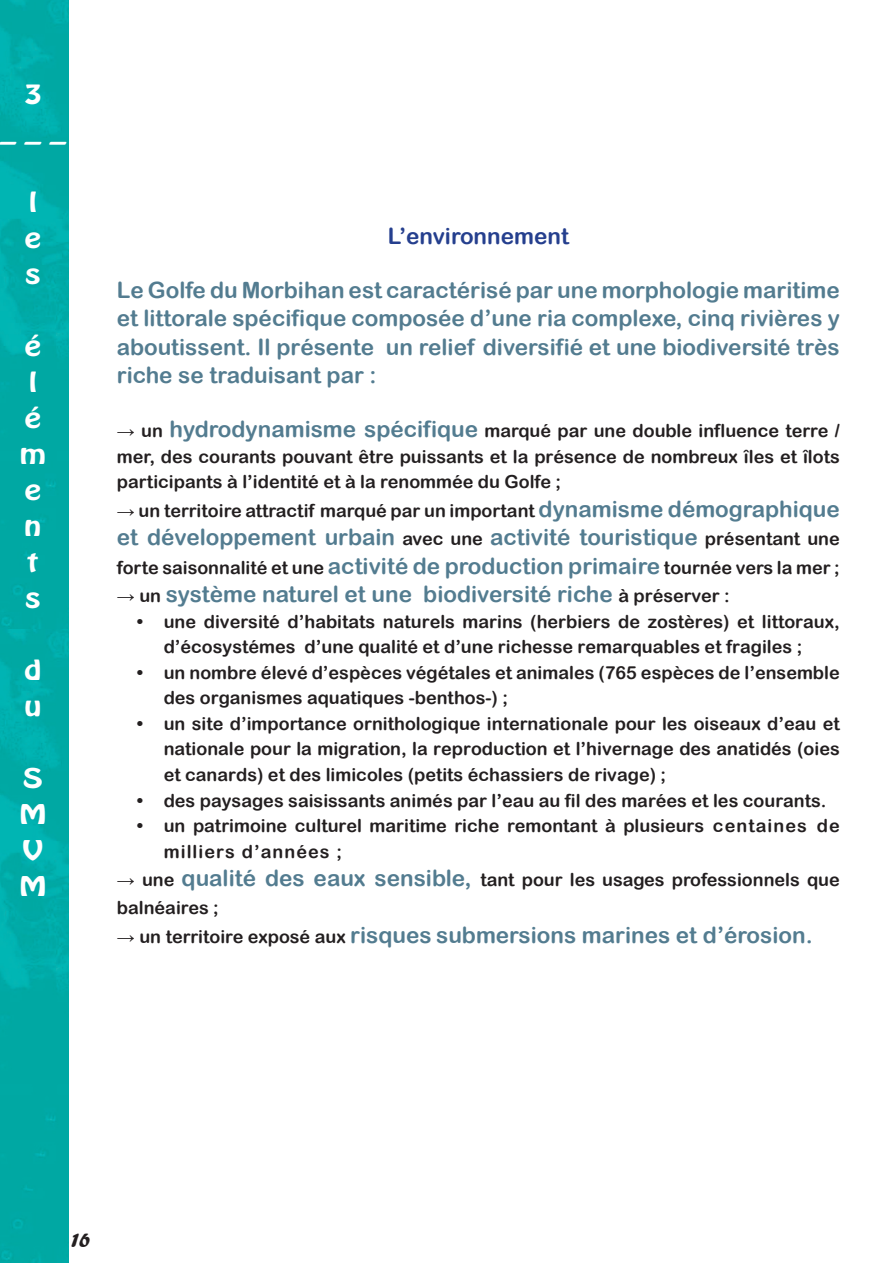
<style>
.page{position:relative;width:893px;height:1263px;background:#fff}
.page>*{position:absolute;margin:0;border:0;box-sizing:border-box;transform-origin:0 0}
.t1{font:24px/36px "Hobo Std";color:#fff;scale:1.3 1}
.t2{font:22.5px/28.5px "Arial Rounded MT Bold";color:#537c90;text-align:justify}
.t3{font:22.5px "Arial Rounded MT Bold";color:#253f8e}
.t4{font:21px "Forte";color:#231f20}
.t5{font:18px/25.5px "Arial Rounded MT Bold";color:#231f20}
.s1{font-family:"Arial"}
.s2{font-size:22.5px;color:#537c90}
.s3{font-size:18px;color:#231f20}
.s4{font-family:"Arial";font-size:18px;color:#231f20}
</style>
<div class="page">
<img style="left:0;top:0;width:68px;height:629px">
<img style="left:0;top:629px;width:68px;height:634px">
<h1 class="t1" style="left:0;top:76px;width:52px;text-align:center">3 ___</h1>
<h1 class="t1" style="left:25px;top:184px;width:14px">l e s</h1>
<h1 class="t1" style="left:20px;top:328px;width:22px;text-align:center">é l é m e n t s</h1>
<h1 class="t1" style="left:24px;top:652px;width:15px">d u</h1>
<h1 class="t1" style="left:19px;top:760px;width:22px">S<br>M<br>V<br>M</h1>
<p class="t3" style="left:388px;top:223px;width:183px">L’environnement</p>
<p class="t2" style="left:117px;top:275px;width:724px">Le Golfe du Morbihan est caractérisé par une morphologie maritime et littorale spécifique composée d’une ria complexe, cinq rivières y aboutissent. Il présente un relief diversifié et une biodiversité très riche se traduisant par :</p>
<p class="t5" style="left:117px;top:418px;width:724px;text-align:justify"><span class="s1">→</span> un <span class="s2">hydrodynamisme spécifique</span> marqué par une double influence terre / mer, des courants pouvant être puissants et la présence de nombreux îles et îlots participants à l’identité et à la renommée du Golfe ;</p>
<p class="t5" style="left:117px;top:498px;width:724px"><span class="s1">→</span> un territoire attractif marqué par un important <span class="s2">dynamisme démographique</span></p>
<p class="t2" style="left:117px;top:523px;width:724px">et développement urbain <span class="s3">avec une</span> activité touristique <span class="s3">présentant une</span></p>
<p class="t5" style="left:117px;top:554px;width:724px">forte saisonnalité et une <span class="s2">activité de production primaire</span> tournée vers la mer ;</p>
<p class="t2" style="left:117px;top:580px;width:614px"><span class="s4">→</span> <span class="s3">un</span> système naturel et une biodiversité riche <span class="s3">à préserver :</span></p>
<p class="t5" style="left:137px;top:609px;width:705px;text-align:center">• une diversité d’habitats naturels marins (herbiers de zostères) et littoraux, d’écosystémes d’une qualité et d’une richesse remarquables et fragiles ;</p>
<p class="t5" style="left:164px;top:660px;width:678px;text-indent:-27px">• un nombre élevé d’espèces végétales et animales (765 espèces de l’ensemble des organismes aquatiques -benthos-) ;</p>
<p class="t5" style="left:164px;top:711px;width:678px;text-align:justify;text-indent:-27px">• un site d’importance ornithologique internationale pour les oiseaux d’eau et nationale pour la migration, la reproduction et l’hivernage des anatidés (oies et canards) et des limicoles (petits échassiers de rivage) ;</p>
<p class="t5" style="left:137px;top:787px;width:691px">• des paysages saisissants animés par l’eau au fil des marées et les courants.</p>
<p class="t5" style="left:164px;top:813px;width:678px;text-indent:-27px">• un patrimoine culturel maritime riche remontant à plusieurs centaines de milliers d’années ;</p>
<p class="t5" style="left:117px;top:865px;width:724px;line-height:28.5px"><span class="s1">→</span> une <span class="s2">qualité des eaux sensible,</span> tant pour les usages professionnels que balnéaires ;</p>
<p class="t2" style="left:117px;top:920px;width:697px"><span class="s4">→</span> <span class="s3">un territoire exposé aux</span> risques submersions marines et d’érosion.</p>
<p class="t4" style="left:71px;top:1228px;width:20px">16</p>
</div>
